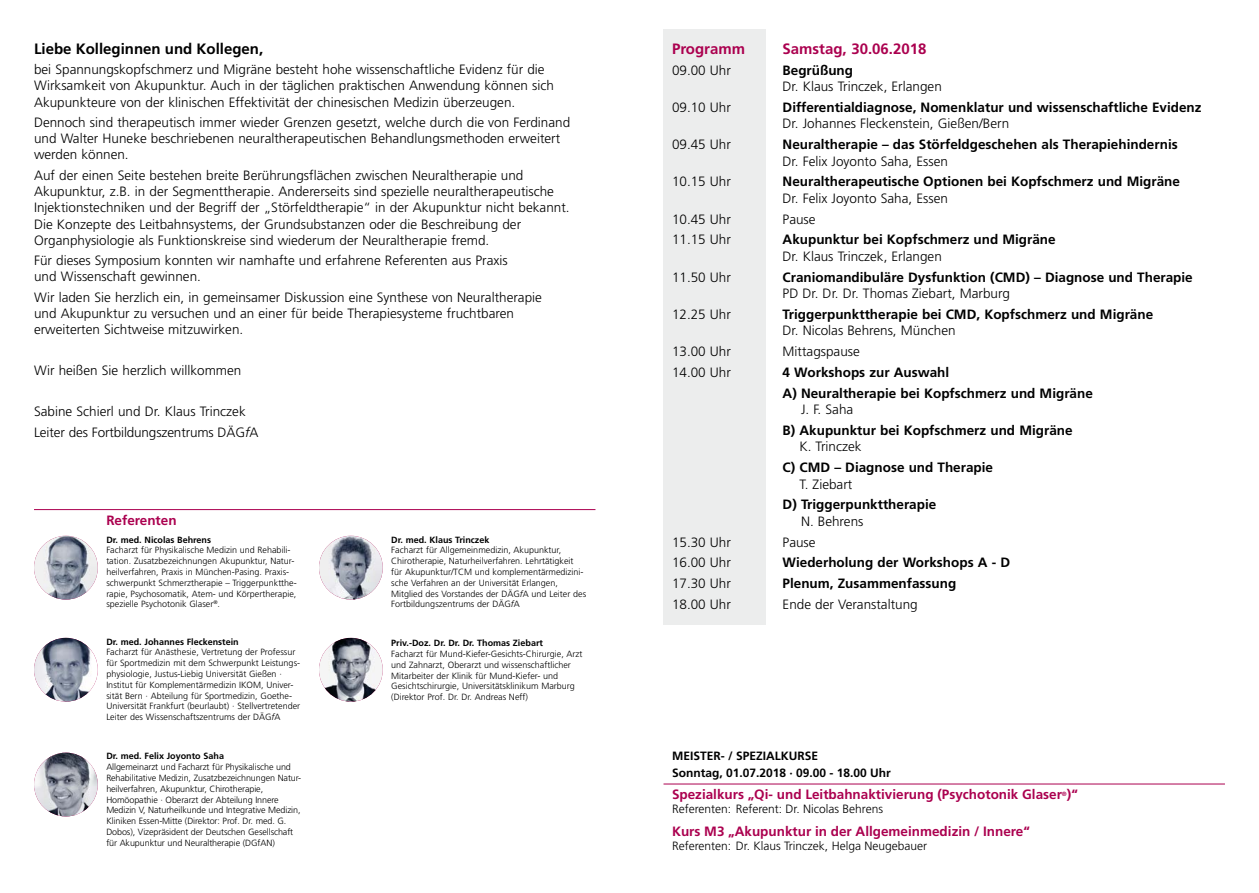
<style>
.page{position:relative;width:1259px;height:893px;background:#fff}
.page>*{position:absolute;margin:0;border:0;box-sizing:border-box;transform-origin:0 0}
.t1{font:700 15px "Frutiger LT";color:#000}
.t2{font:700 15px "Frutiger LT";color:#ab004f}
.t3{font:300 13.5px/16.2px "Frutiger LT";color:#000}
.t4{font:700 13.5px/20.7px "Frutiger LT";color:#000}
.t5{font:700 13.5px "Frutiger LT";color:#ab004f}
.t6{font:300 12px "Frutiger LT";color:#000}
.t7{font:700 12px/16.2px "Frutiger LT";color:#000}
.t8{font:300 9px/10.8px "Frutiger LT";color:#000}
.t9{font:700 9px "Frutiger LT";color:#000}
.s1{font-style:italic}
</style>
<div class="page">
<div style="left:663px;top:30px;width:102px;height:595px;background:#eceded"></div>
<hr style="left:34px;top:509px;width:561px;height:1px;background:#ab004f">
<img style="left:34px;top:536px;width:64px;height:64px;border-radius:32px">
<img style="left:319px;top:536px;width:64px;height:64px;border-radius:32px">
<img style="left:34px;top:638px;width:64px;height:64px;border-radius:32px">
<img style="left:319px;top:638px;width:64px;height:64px;border-radius:32px">
<img style="left:34px;top:753px;width:64px;height:63px;border-radius:32px">
<hr style="left:663px;top:784px;width:562px;height:1px;background:#ab004f">
<p class="t1" style="left:34px;top:40px;width:231px">Liebe Kolleginnen und Kollegen,</p>
<p class="t3" style="left:34px;top:62px;width:521px">bei Spannungskopfschmerz und Migräne besteht hohe wissenschaftliche Evidenz für die<br>Wirksamkeit von Akupunktur. Auch in der täglichen praktischen Anwendung können sich<br>Akupunkteure von der klinischen Effektivität der chinesischen Medizin überzeugen.</p>
<p class="t3" style="left:34px;top:114px;width:538px">Dennoch sind therapeutisch immer wieder Grenzen gesetzt, welche durch die von Ferdinand und Walter Huneke beschriebenen neuraltherapeutischen Behandlungsmethoden erweitert werden können.</p>
<p class="t3" style="left:34px;top:167px;width:537px">Auf der einen Seite bestehen breite Berührungsflächen zwischen Neuraltherapie und Akupunktur, z.B. in der Segmenttherapie. Andererseits sind spezielle neuraltherapeutische Injektionstechniken und der Begriff der „Störfeldtherapie“ in der Akupunktur nicht bekannt.<br>Die Konzepte des Leitbahnsystems, der Grundsubstanzen oder die Beschreibung der Organphysiologie als Funktionskreise sind wiederum der Neuraltherapie fremd.</p>
<p class="t3" style="left:34px;top:253px;width:475px">Für dieses Symposium konnten wir namhafte und erfahrene Referenten aus Praxis und Wissenschaft gewinnen.</p>
<p class="t3" style="left:34px;top:289px;width:509px">Wir laden Sie herzlich ein, in gemeinsamer Diskussion eine Synthese von Neuraltherapie und Akupunktur zu versuchen und an einer für beide Therapiesysteme fruchtbaren erweiterten Sichtweise mitzuwirken.</p>
<p class="t3" style="left:34px;top:363px;width:209px">Wir heißen Sie herzlich willkommen</p>
<p class="t3" style="left:34px;top:401px;width:226px;line-height:20.4px">Sabine Schierl und Dr. Klaus Trinczek<br>Leiter des Fortbildungszentrums DÄG<span class="s1">f</span>A</p>
<p class="t5" style="left:106px;top:512px;width:72px">Referenten</p>
<p class="t9" style="left:106px;top:534px;width:106px">Dr. med. Nicolas Behrens</p>
<p class="t8" style="left:106px;top:545px;width:192px">Facharzt für Physikalische Medizin und Rehabili&shy;tation. Zusatzbezeichnungen Akupunktur, Natur&shy;heilverfahren, Praxis in München-Pasing. Praxis&shy;schwerpunkt Schmerztherapie – Triggerpunktthe&shy;rapie, Psychosomatik, Atem- und Körpertherapie, spezielle Psychotonik Glaser<sup>®</sup>.</p>
<p class="t9" style="left:106px;top:636px;width:134px">Dr. med. Johannes Fleckenstein</p>
<p class="t8" style="left:106px;top:647px;width:195px">Facharzt für Anästhesie, Vertretung der Professur für Sportmedizin mit dem Schwerpunkt Leistungs&shy;physiologie, Justus-Liebig Universität Gießen · Institut für Komplementärmedizin IKOM, Univer&shy;sität Bern · Abteilung für Sportmedizin, Goethe-Universität Frankfurt (beurlaubt) · Stellvertretender Leiter des Wissenschaftszentrums der DÄG<span class="s1">f</span>A</p>
<p class="t9" style="left:391px;top:534px;width:100px">Dr. med. Klaus Trinczek</p>
<p class="t8" style="left:391px;top:545px;width:196px">Facharzt für Allgemeinmedizin, Akupunktur, Chirotherapie, Naturheilverfahren. Lehrtätigkeit für Akupunktur/TCM und komplementärmedizini&shy;sche Verfahren an der Universität Erlangen, Mitglied des Vorstandes der DÄG<span class="s1">f</span>A und Leiter des Fortbildungszentrums der DÄG<span class="s1">f</span>A</p>
<p class="t9" style="left:391px;top:638px;width:153px">Priv.-Doz. Dr. Dr. Dr. Thomas Ziebart</p>
<p class="t8" style="left:391px;top:648px;width:193px">Facharzt für Mund-Kiefer-Gesichts-Chirurgie, Arzt und Zahnarzt, Oberarzt und wissenschaftlicher Mitarbeiter der Klinik für Mund-Kiefer- und Gesichtschirurgie, Universitätsklinikum Marburg (Direktor Prof. Dr. Dr. Andreas Neff)</p>
<p class="t2" style="left:672px;top:40px;width:75px">Programm</p>
<p class="t2" style="left:782px;top:40px;width:145px">Samstag, 30.06.2018</p>
<p class="t3" style="left:672px;top:62px;width:60px">09.00 Uhr</p>
<p class="t4" style="left:782px;top:60px;width:72px">Begrüßung</p>
<p class="t3" style="left:782px;top:78px;width:161px">Dr. Klaus Trinczek, Erlangen</p>
<p class="t3" style="left:672px;top:99px;width:60px">09.10 Uhr</p>
<p class="t4" style="left:782px;top:97px;width:420px">Differentialdiagnose, Nomenklatur und wissenschaftliche Evidenz</p>
<p class="t3" style="left:782px;top:116px;width:228px">Dr. Johannes Fleckenstein, Gießen/Bern</p>
<p class="t3" style="left:672px;top:136px;width:60px">09.45 Uhr</p>
<p class="t4" style="left:782px;top:134px;width:397px">Neuraltherapie – das Störfeldgeschehen als Therapiehindernis</p>
<p class="t3" style="left:782px;top:153px;width:167px">Dr. Felix Joyonto Saha, Essen</p>
<p class="t3" style="left:672px;top:174px;width:60px">10.15 Uhr</p>
<p class="t4" style="left:782px;top:171px;width:399px">Neuraltherapeutische Optionen bei Kopfschmerz und Migräne</p>
<p class="t3" style="left:782px;top:190px;width:167px">Dr. Felix Joyonto Saha, Essen</p>
<p class="t3" style="left:672px;top:211px;width:60px">10.45 Uhr</p>
<p class="t3" style="left:782px;top:211px;width:35px">Pause</p>
<p class="t3" style="left:672px;top:232px;width:60px">11.15 Uhr</p>
<p class="t4" style="left:782px;top:229px;width:275px">Akupunktur bei Kopfschmerz und Migräne</p>
<p class="t3" style="left:782px;top:248px;width:161px">Dr. Klaus Trinczek, Erlangen</p>
<p class="t3" style="left:672px;top:269px;width:60px">11.50 Uhr</p>
<p class="t4" style="left:782px;top:267px;width:412px">Craniomandibuläre Dysfunktion (CMD) – Diagnose und Therapie</p>
<p class="t3" style="left:782px;top:285px;width:229px">PD Dr. Dr. Dr. Thomas Ziebart, Marburg</p>
<p class="t3" style="left:672px;top:306px;width:60px">12.25 Uhr</p>
<p class="t4" style="left:782px;top:304px;width:372px">Triggerpunkttherapie bei CMD, Kopfschmerz und Migräne</p>
<p class="t3" style="left:782px;top:323px;width:174px">Dr. Nicolas Behrens, München</p>
<p class="t3" style="left:672px;top:343px;width:60px">13.00 Uhr</p>
<p class="t3" style="left:782px;top:343px;width:79px">Mittagspause</p>
<p class="t3" style="left:672px;top:364px;width:60px">14.00 Uhr</p>
<p class="t4" style="left:782px;top:362px;width:312px">4 Workshops zur Auswahl<br>A) Neuraltherapie bei Kopfschmerz und Migräne</p>
<p class="t3" style="left:801px;top:401px;width:54px">J. F. Saha</p>
<p class="t4" style="left:782px;top:420px;width:291px">B) Akupunktur bei Kopfschmerz und Migräne</p>
<p class="t3" style="left:799px;top:439px;width:64px">K. Trinczek</p>
<p class="t4" style="left:782px;top:457px;width:212px">C) CMD – Diagnose und Therapie</p>
<p class="t3" style="left:799px;top:476px;width:54px">T. Ziebart</p>
<p class="t4" style="left:782px;top:494px;width:155px">D) Triggerpunkttherapie</p>
<p class="t3" style="left:801px;top:513px;width:64px">N. Behrens</p>
<p class="t3" style="left:672px;top:534px;width:60px">15.30 Uhr</p>
<p class="t3" style="left:782px;top:534px;width:35px">Pause</p>
<p class="t3" style="left:672px;top:555px;width:60px">16.00 Uhr</p>
<p class="t4" style="left:782px;top:552px;width:229px">Wiederholung der Workshops A - D</p>
<p class="t3" style="left:672px;top:575px;width:60px">17.30 Uhr</p>
<p class="t4" style="left:782px;top:573px;width:175px">Plenum, Zusammenfassung</p>
<p class="t3" style="left:672px;top:596px;width:60px">18.00 Uhr</p>
<p class="t3" style="left:782px;top:596px;width:137px">Ende der Veranstaltung</p>
<p class="t9" style="left:106px;top:751px;width:119px">Dr. med. Felix Joyonto Saha</p>
<p class="t8" style="left:106px;top:762px;width:196px">Allgemeinarzt und Facharzt für Physikalische und Rehabilitative Medizin, Zusatzbezeichnungen Natur&shy;heilverfahren, Akupunktur, Chirotherapie, Homöopathie · Oberarzt der Abteilung Innere Medizin V, Naturheilkunde und Integrative Medizin, Kliniken Essen-Mitte (Direktor: Prof. Dr. med. G.<br>Dobos), Vizepräsident der Deutschen Gesellschaft für Akupunktur und Neuraltherapie (DGfAN)</p>
<p class="t7" style="left:672px;top:748px;width:220px">MEISTER- / SPEZIALKURSE<br>Sonntag, 01.07.2018 · 09.00 - 18.00 Uhr</p>
<p class="t5" style="left:672px;top:786px;width:407px">Spezialkurs „Qi- und Leitbahnaktivierung (Psychotonik Glaser<sup>®</sup>)“</p>
<p class="t6" style="left:672px;top:802px;width:212px">Referenten: Referent: Dr. Nicolas Behrens</p>
<p class="t5" style="left:672px;top:823px;width:359px">Kurs M3 „Akupunktur in der Allgemeinmedizin / Innere“</p>
<p class="t6" style="left:672px;top:839px;width:256px">Referenten: Dr. Klaus Trinczek, Helga Neugebauer</p>
</div>
